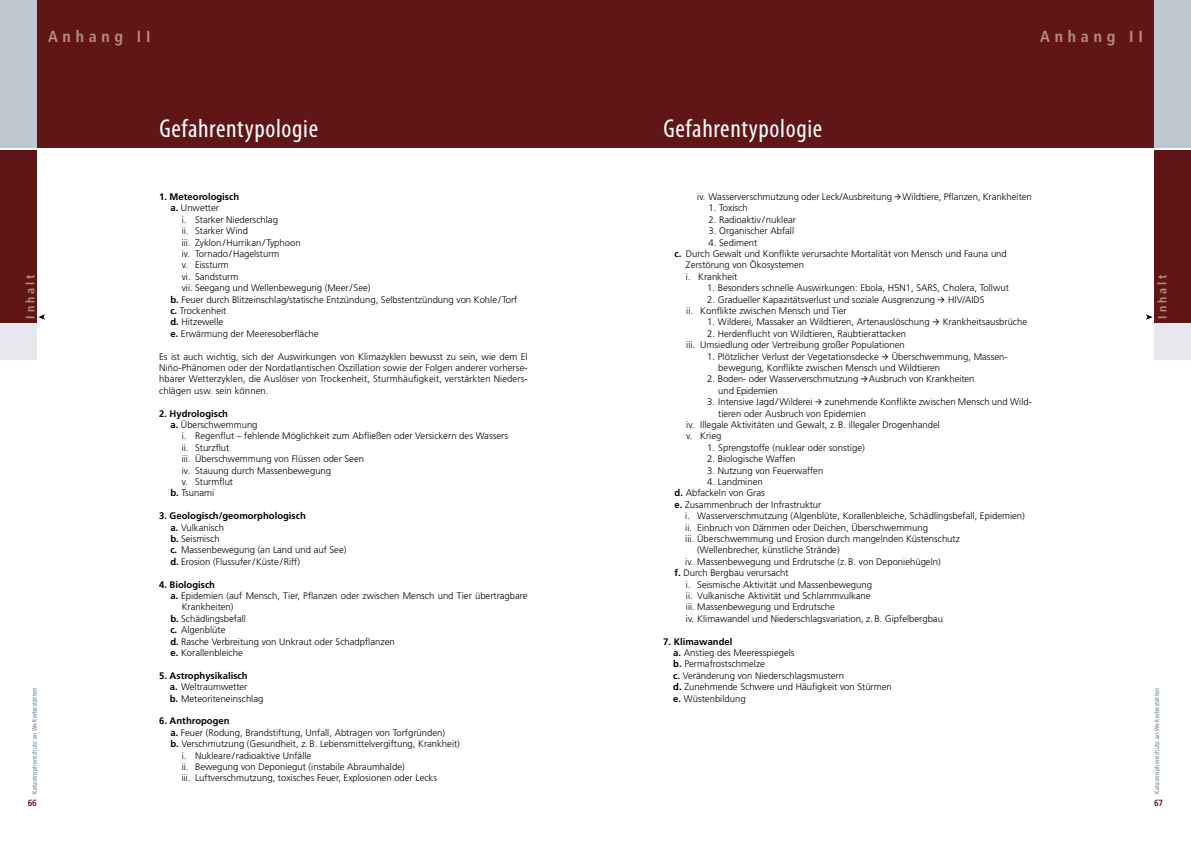
<style>
.page{position:relative;width:1191px;height:842px;background:#fff}
.page>*{position:absolute;margin:0;border:0;box-sizing:border-box;transform-origin:0 0}
.t1{font:condensed 26px "Myriad Pro";letter-spacing:.025em;color:#fff}
.t2{font:700 condensed 16px "Frutiger";letter-spacing:.3em;color:#b68e7d}
.t3{font:700 condensed 12px "Frutiger";letter-spacing:.25em;color:#b68e7d}
.t4{font:300 9.5px/11.4px "Frutiger";color:#000}
.t5{font:700 9.5px/11.4px "Frutiger";color:#000}
.t6{font:700 condensed 9px "Frutiger";color:#601616}
.t7{font:6.5px "Frutiger";letter-spacing:.05em;color:#5d7a95;scale:.8 1}
.s1{font-family:"Work Sans DUK";font-weight:400}
.s2{font-weight:700}
.s3{font-weight:300}
</style>
<div class="page">
<svg style="left:38px;top:314px;width:7px;height:6px"></svg>
<svg style="left:1146px;top:314px;width:6px;height:6px"></svg>
<div style="left:0;top:323px;width:37px;height:37px;background:#e6e8ed"></div>
<div style="left:1154px;top:323px;width:37px;height:37px;background:#e6e8ed"></div>
<div style="left:0;top:150px;width:37px;height:173px;background:#601616"></div>
<div style="left:1154px;top:150px;width:37px;height:173px;background:#601616"></div>
<div style="left:595px;top:0;width:559px;height:147px;background:#601616"></div>
<div style="left:37px;top:0;width:558px;height:147px;background:#601616"></div>
<div style="left:1154px;top:0;width:37px;height:147px;background:#bfc7d1"></div>
<div style="left:0;top:0;width:37px;height:147px;background:#bfc7d1"></div>
<h2 class="t2" style="left:48px;top:27px;width:104px">Anhang II</h2>
<h2 class="t2" style="left:1040px;top:27px;width:104px">Anhang II</h2>
<h1 class="t1" style="left:159px;top:114px;width:160px">Gefahrentypologie</h1>
<h1 class="t1" style="left:663px;top:114px;width:160px">Gefahrentypologie</h1>
<p class="t4" style="left:697px;top:191px;width:336px">iv. Wasserverschmutzung oder Leck/Ausbreitung <span class="s1">→</span>Wildtiere, Pflanzen, Krankheiten</p>
<p class="t4" style="left:708px;top:203px;width:41px">1. Toxisch</p>
<p class="t4" style="left:708px;top:214px;width:89px">2. Radioaktiv / nuklear</p>
<p class="t4" style="left:708px;top:225px;width:87px">3. Organischer Abfall</p>
<p class="t4" style="left:708px;top:237px;width:50px">4. Sediment</p>
<p class="t4" style="left:674px;top:248px;width:334px"><span class="s2">c.</span> Durch Gewalt und Konflikte verursachte Mortalität von Mensch und Fauna und</p>
<p class="t4" style="left:686px;top:260px;width:120px">Zerstörung von Ökosystemen</p>
<p class="t4" style="left:686px;top:271px;width:53px">i. Krankheit</p>
<p class="t4" style="left:707px;top:282px;width:303px">1. Besonders schnelle Auswirkungen: Ebola, H5N1, SARS, Cholera, Tollwut</p>
<p class="t4" style="left:686px;top:294px;width:300px;text-indent:21px">2. Gradueller Kapazitätsverlust und soziale Ausgrenzung <span class="s1">→</span> HIV/AIDS ii. Konflikte zwischen Mensch und Tier</p>
<p class="t4" style="left:707px;top:317px;width:321px">1. Wilderei, Massaker an Wildtieren, Artenauslöschung <span class="s1">→</span> Krankheitsausbrüche</p>
<p class="t4" style="left:686px;top:328px;width:221px;text-align:right">2. Herdenflucht von Wildtieren, Raubtierattacken<br>iii. Umsiedlung oder Vertreibung großer Populationen</p>
<p class="t4" style="left:718px;top:351px;width:291px;text-indent:-11px">1. Plötzlicher Verlust der Vegetationsdecke <span class="s1">→</span> Überschwemmung, Massen&shy;bewegung, Konflikte zwischen Mensch und Wildtieren</p>
<p class="t4" style="left:718px;top:374px;width:258px;text-indent:-11px">2. Boden- oder Wasserverschmutzung <span class="s1">→</span>Ausbruch von Krankheiten und Epidemien</p>
<p class="t4" style="left:707px;top:396px;width:326px">3. Intensive Jagd / Wilderei <span class="s1">→</span> zunehmende Konflikte zwischen Mensch und Wild-</p>
<p class="t4" style="left:718px;top:408px;width:149px">tieren oder Ausbruch von Epidemien</p>
<p class="t4" style="left:686px;top:419px;width:255px">iv. Illegale Aktivitäten und Gewalt, z. B. illegaler Drogenhandel</p>
<p class="t4" style="left:686px;top:431px;width:37px">v. Krieg</p>
<p class="t4" style="left:707px;top:442px;width:159px">1. Sprengstoffe (nuklear oder sonstige)</p>
<p class="t4" style="left:707px;top:453px;width:90px">2. Biologische Waffen</p>
<p class="t4" style="left:707px;top:465px;width:117px">3. Nutzung von Feuerwaffen</p>
<p class="t4" style="left:707px;top:476px;width:57px">4. Landminen</p>
<p class="t4" style="left:674px;top:488px;width:92px"><span class="s2">d.</span> Abfackeln von Gras</p>
<p class="t4" style="left:674px;top:499px;width:148px"><span class="s2">e.</span> Zusammenbruch der Infrastruktur</p>
<p class="t4" style="left:685px;top:510px;width:341px">i. Wasserverschmutzung (Algenblüte, Korallenbleiche, Schädlingsbefall, Epidemien)</p>
<p class="t4" style="left:685px;top:522px;width:244px">ii. Einbruch von Dämmen oder Deichen, Überschwemmung</p>
<p class="t4" style="left:685px;top:533px;width:276px">iii. Überschwemmung und Erosion durch mangelnden Küstenschutz</p>
<p class="t4" style="left:697px;top:545px;width:144px">(Wellenbrecher, künstliche Strände)</p>
<p class="t4" style="left:685px;top:556px;width:257px">iv. Massenbewegung und Erdrutsche (z. B. von Deponiehügeln)</p>
<p class="t4" style="left:674px;top:567px;width:115px"><span class="s2">f.</span> Durch Bergbau verursacht</p>
<p class="t4" style="left:686px;top:579px;width:188px">i. Seismische Aktivität und Massenbewegung</p>
<p class="t4" style="left:686px;top:590px;width:186px">ii. Vulkanische Aktivität und Schlammvulkane</p>
<p class="t4" style="left:686px;top:602px;width:150px">iii. Massenbewegung und Erdrutsche</p>
<p class="t4" style="left:686px;top:613px;width:258px">iv. Klimawandel und Niederschlagsvariation, z. B. Gipfelbergbau</p>
<p class="t4" style="left:673px;top:636px;width:220px;text-indent:-10px"><span class="s2">7. Klimawandel<br>a.</span> Anstieg des Meeresspiegels<br><span class="s2">b.</span> Permafrostschmelze<br><span class="s2">c.</span> Veränderung von Niederschlagsmustern<br><span class="s2">d.</span> Zunehmende Schwere und Häufigkeit von Stürmen <span class="s2">e.</span> Wüstenbildung</p>
<p class="t5" style="left:170px;top:191px;width:70px;text-indent:-11px">1. Meteorologisch a. <span class="s3">Unwetter</span></p>
<p class="t4" style="left:182px;top:214px;width:98px">i. Starker Niederschlag</p>
<p class="t4" style="left:182px;top:225px;width:68px">ii. Starker Wind</p>
<p class="t4" style="left:182px;top:237px;width:120px">iii. Zyklon / Hurrikan / Typhoon</p>
<p class="t4" style="left:182px;top:248px;width:99px">iv. Tornado / Hagelsturm</p>
<p class="t4" style="left:182px;top:259px;width:49px">v. Eissturm</p>
<p class="t4" style="left:182px;top:271px;width:58px">vi. Sandsturm</p>
<p class="t4" style="left:182px;top:282px;width:190px">vii. Seegang und Wellenbewegung (Meer / See)</p>
<p class="t4" style="left:170px;top:294px;width:348px"><span class="s2">b.</span> Feuer durch Blitzeinschlag/statische Entzündung, Selbstentzündung von Kohle / Torf</p>
<p class="t4" style="left:170px;top:305px;width:57px"><span class="s2">c.</span> Trockenheit</p>
<p class="t4" style="left:170px;top:316px;width:54px"><span class="s2">d.</span> Hitzewelle</p>
<p class="t4" style="left:170px;top:328px;width:150px"><span class="s2">e.</span> Erwärmung der Meeresoberfläche</p>
<p class="t4" style="left:159px;top:351px;width:370px;text-align:justify">Es ist auch wichtig, sich der Auswirkungen von Klimazyklen bewusst zu sein, wie dem El Niño-Phänomen oder der Nordatlantischen Oszillation sowie der Folgen anderer vorherse&shy;hbarer Wetterzyklen, die Auslöser von Trockenheit, Sturmhäufigkeit, verstärkten Nieders&shy;chlägen usw. sein können.</p>
<p class="t5" style="left:159px;top:408px;width:70px">2. Hydrologisch</p>
<p class="t4" style="left:170px;top:419px;width:89px"><span class="s2">a.</span> Überschwemmung</p>
<p class="t4" style="left:182px;top:430px;width:328px">i. Regenflut – fehlende Möglichkeit zum Abfließen oder Versickern des Wassers</p>
<p class="t4" style="left:182px;top:442px;width:49px">ii. Sturzflut</p>
<p class="t4" style="left:182px;top:453px;width:184px">iii. Überschwemmung von Flüssen oder Seen</p>
<p class="t4" style="left:182px;top:465px;width:151px">iv. Stauung durch Massenbewegung</p>
<p class="t4" style="left:182px;top:476px;width:53px">v. Sturmflut</p>
<p class="t4" style="left:170px;top:487px;width:45px"><span class="s2">b.</span> Tsunami</p>
<p class="t4" style="left:170px;top:510px;width:177px;text-indent:-11px"><span class="s2">3. Geologisch/geomorphologisch<br>a.</span> Vulkanisch<br><span class="s2">b.</span> Seismisch<br><span class="s2">c.</span> Massenbewegung (an Land und auf See) <span class="s2">d.</span> Erosion (Flussufer / Küste / Riff)</p>
<p class="t5" style="left:159px;top:579px;width:57px">4. Biologisch</p>
<p class="t4" style="left:170px;top:590px;width:359px"><span class="s2">a.</span> Epidemien (auf Mensch, Tier, Pflanzen oder zwischen Mensch und Tier übertragbare</p>
<p class="t4" style="left:182px;top:601px;width:53px">Krankheiten)</p>
<p class="t4" style="left:170px;top:613px;width:77px"><span class="s2">b.</span> Schädlingsbefall</p>
<p class="t4" style="left:170px;top:624px;width:57px"><span class="s2">c.</span> Algenblüte</p>
<p class="t4" style="left:170px;top:636px;width:226px"><span class="s2">d.</span> Rasche Verbreitung von Unkraut oder Schadpflanzen</p>
<p class="t4" style="left:170px;top:647px;width:74px"><span class="s2">e.</span> Korallenbleiche</p>
<p class="t4" style="left:170px;top:670px;width:95px;text-indent:-11px"><span class="s2">5. Astrophysikalisch<br>a.</span> Weltraumwetter<br><span class="s2">b.</span> Meteoriteneinschlag</p>
<p class="t5" style="left:159px;top:715px;width:72px">6. Anthropogen</p>
<p class="t4" style="left:170px;top:727px;width:276px"><span class="s2">a.</span> Feuer (Rodung, Brandstiftung, Unfall, Abtragen von Torfgründen)</p>
<p class="t4" style="left:170px;top:738px;width:291px"><span class="s2">b.</span> Verschmutzung (Gesundheit, z. B. Lebensmittelvergiftung, Krankheit)</p>
<p class="t4" style="left:182px;top:750px;width:131px">i. Nukleare / radioaktive Unfälle</p>
<p class="t4" style="left:182px;top:761px;width:224px">ii. Bewegung von Deponiegut (instabile Abraumhalde)</p>
<p class="t4" style="left:182px;top:772px;width:257px">iii. Luftverschmutzung, toxisches Feuer, Explosionen oder Lecks</p>
<p class="t3" style="left:23px;top:319px;width:46px;rotate:-90deg">Inhalt</p>
<p class="t3" style="left:1155px;top:319px;width:46px;rotate:-90deg">Inhalt</p>
<p class="t7" style="left:31px;top:794px;width:134px;rotate:-90deg">Katastrophenschutz an Welterbestätten</p>
<p class="t7" style="left:1152px;top:794px;width:134px;rotate:-90deg">Katastrophenschutz an Welterbestätten</p>
<p class="t6" style="left:28px;top:798px;width:11px">66</p>
<p class="t6" style="left:1154px;top:798px;width:10px">67</p>
</div>
